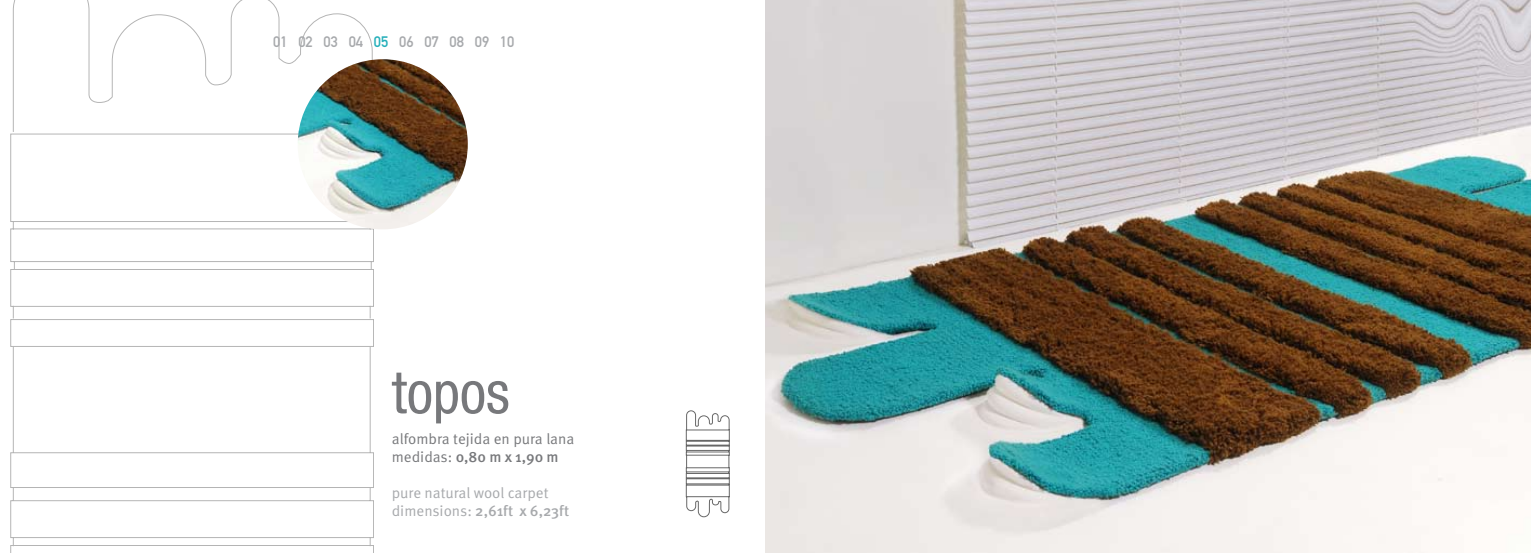
<style>
.page{position:relative;width:1531px;height:553px;background:#fff}
.page>*{position:absolute;margin:0;border:0;box-sizing:border-box;transform-origin:0 0}
.t1{font:condensed 58.5px "Helvetica Neue LT Pro";color:#77787b}
.t2{font:15px/18px "Meta Pro";color:#a7a9ac}
.t3{font:15px/18px "Meta Pro";color:#77787b}
.t4{font:15px "DIN Mittelschrift";color:#a7a9ac}
.s1{color:#25afba}
.s2{font-weight:500}
</style>
<div class="page">
<svg style="left:10px;top:0;width:364px;height:553px"></svg>
<img style="left:765px;top:0;width:766px;height:553px">
<img style="left:298px;top:59px;width:170px;height:170px;border-radius:85px">
<svg style="left:686px;top:410px;width:44px;height:107px"></svg>
<p class="t4" style="left:273px;top:33px;width:243px">01 02 03 04 <span class="s1">05</span> 06 07 08 09 10</p>
<h1 class="t1" style="left:392px;top:358px;width:119px">topos</h1>
<p class="t3" style="left:392px;top:430px;width:184px">alfombra tejida en pura lana medidas: <span class="s2">0,80 m x 1,90 m</span></p>
<p class="t2" style="left:392px;top:484px;width:179px">pure natural wool carpet dimensions: <span class="s2">2,61ft x 6,23ft</span></p>
</div>
